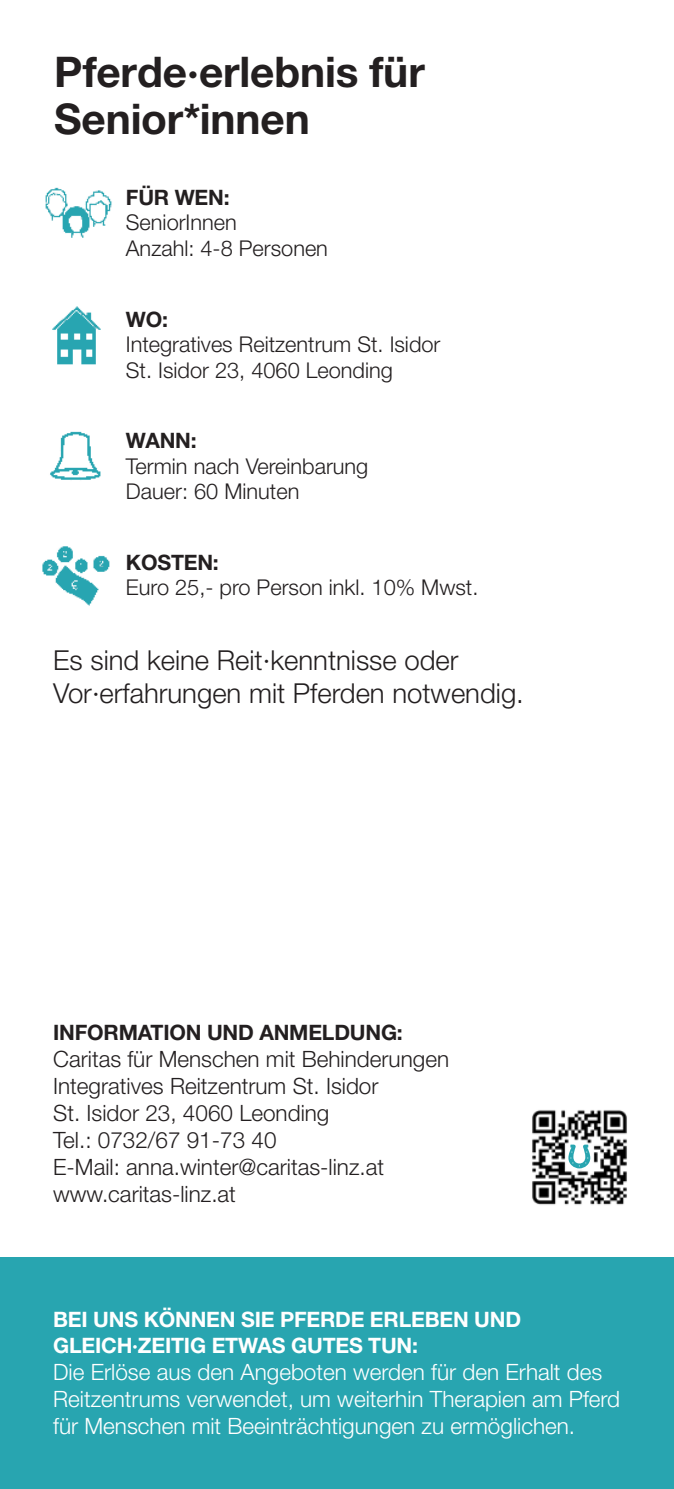
<style>
.page{position:relative;width:674px;height:1489px;background:#fff}
.page>*{position:absolute;margin:0;border:0;box-sizing:border-box;transform-origin:0 0}
.t1{font:700 42.25px/47.5px "Helvetica Neue LT Std";letter-spacing:-.005em;color:#231f20}
.t2{font:300 27.5px/32.5px "Helvetica Neue LT Std";color:#231f20}
.t3{font:300 22.5px/27px "Helvetica Neue LT Std";color:#231f20}
.t4{font:300 22.5px/27px "Helvetica Neue LT Std";color:#fff}
.t5{font:300 21.75px/25.5px "Helvetica Neue LT Std";color:#231f20}
.t6{font:700 21.25px/25.5px "Helvetica Neue LT Std";letter-spacing:-.01em;color:#fff}
.t7{font:700 21.25px "Helvetica Neue LT Std";letter-spacing:-.01em;color:#231f20}
</style>
<div class="page">
<div style="left:0;top:1256px;width:673px;height:232px;background:#28a5b0"></div>
<img style="left:532px;top:1110px;width:95px;height:95px">
<svg style="left:568px;top:1144px;width:22px;height:24px"></svg>
<img style="left:45px;top:187px;width:67px;height:51px">
<img style="left:50px;top:431px;width:51px;height:49px">
<img style="left:52px;top:306px;width:49px;height:59px">
<img style="left:42px;top:546px;width:68px;height:60px">
<h1 class="t1" style="left:54px;top:47px;width:372px">PFERDE∙ERLEBNIS FÜR<br>SENIOR*INNEN</h1>
<p class="t7" style="left:126px;top:184px;width:105px">FÜR WEN:</p>
<p class="t5" style="left:126px;top:209px;width:203px">SeniorInnen<br>Anzahl: 4-8 Personen</p>
<p class="t7" style="left:126px;top:306px;width:44px">WO:</p>
<p class="t5" style="left:126px;top:331px;width:316px">Integratives Reitzentrum St. Isidor<br>St. Isidor 23, 4060 Leonding</p>
<p class="t7" style="left:126px;top:427px;width:72px">WANN:</p>
<p class="t5" style="left:126px;top:452px;width:244px">Termin nach Vereinbarung<br>Dauer: 60 Minuten</p>
<p class="t7" style="left:126px;top:549px;width:94px">KOSTEN:</p>
<p class="t5" style="left:126px;top:574px;width:354px">Euro 25,- pro Person inkl. 10% Mwst.</p>
<p class="t2" style="left:53px;top:643px;width:472px">Es sind keine Reit∙kenntnisse oder<br>Vor∙erfahrungen mit Pferden notwendig.</p>
<p class="t7" style="left:53px;top:1018px;width:351px">INFORMATION UND ANMELDUNG:</p>
<p class="t3" style="left:53px;top:1044px;width:397px">Caritas für Menschen mit Behinderungen<br>Integratives Reitzentrum St. Isidor<br>St. Isidor 23, 4060 Leonding<br>Tel.: 0732/67 91-73 40<br>E-Mail: anna.winter@caritas-linz.at www.caritas-linz.at</p>
<p class="t6" style="left:53px;top:1306px;width:469px">BEI UNS KÖNNEN SIE PFERDE ERLEBEN UND<br>GLEICH∙ZEITIG ETWAS GUTES TUN:</p>
<p class="t4" style="left:53px;top:1357px;width:568px">Die Erlöse aus den Angeboten werden für den Erhalt des<br>Reitzentrums verwendet, um weiterhin Therapien am Pferd für Menschen mit Beeinträchtigungen zu ermöglichen.</p>
</div>
